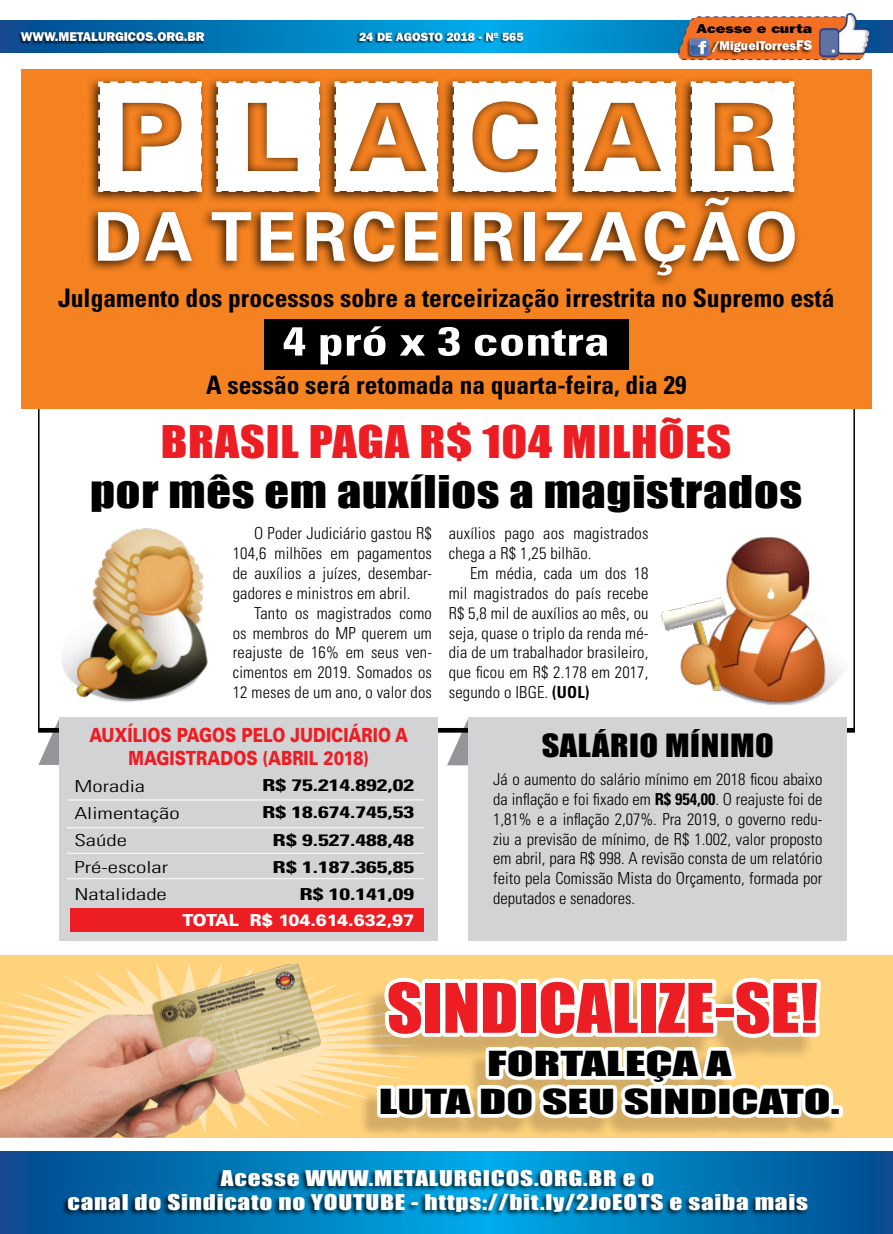
<style>
.page{position:relative;width:893px;height:1234px;background:#fff}
.page>*{position:absolute;margin:0;border:0;box-sizing:border-box;transform-origin:0 0}
.t1{font:900 94.5px "Univers";letter-spacing:.465em;color:#f58220}
.t2{font:700 67.2px "Univers";letter-spacing:.07em;color:#fff}
.t3{font:63.15px "Impact";color:#ed1d24;scale:1.1 1}
.t4{font:41.4px "Impact";letter-spacing:.015em;color:#000;scale:1.17 1}
.t5{font:41.4px "Impact";letter-spacing:.015em;color:#ed1d24;scale:1.17 1}
.t6{font:700 condensed 40.5px "Univers";color:#fff;scale:1.3 1}
.t7{font:31.65px/38px "Impact";color:#000;text-align:center;scale:1.56 1}
.t8{font:29.4px "Impact";letter-spacing:.015em;color:#000;scale:1.17 1}
.t9{font:700 condensed 25.5px "Univers";color:#000}
.t10{font:19.95px/23.9px "Impact";letter-spacing:.03em;color:#fff;text-align:center;scale:1.27 1}
.t11{font:900 19.5px/23.4px "Univers";color:#ed1d24;text-align:center;scale:.8 1}
.t12{font:300 condensed 16.5px/19.8px "Univers";letter-spacing:.01em;color:#000;text-align:justify}
.t13{font:700 condensed 16.5px/27px "Univers";color:#000;text-align:right;scale:1.46 1}
.t14{font:300 condensed 16.5px/27px "Univers";letter-spacing:.01em;color:#000;scale:1.4 1}
.t15{font:900 16.5px "Univers";color:#fff}
.t16{font:800 12.9px/17.4px "Franklin Gothic";color:#fff;text-align:right;scale:.95 1}
.t17{font:800 12.75px "Franklin Gothic";color:#fff}
.t18{font:800 12px "Franklin Gothic";color:#fff}
.s1{color:#000}
.s2{font-size:14.1px}
.s3{font-weight:700}
</style>
<div class="page">
<img style="left:661px;top:537px;width:182px;height:168px">
<svg style="left:766px;top:587px;width:9px;height:13px"></svg>
<svg style="left:447px;top:717px;width:22px;height:48px"></svg>
<svg style="left:38px;top:717px;width:22px;height:47px"></svg>
<div style="left:38px;top:727px;width:817px;height:5px;background:#000"></div>
<div style="left:60px;top:717px;width:378px;height:223px;background:#d1d3d4"></div>
<div style="left:469px;top:717px;width:378px;height:223px;background:#d1d3d4"></div>
<svg style="left:0;top:21px;width:893px;height:31px;background:#0180bf"></svg>
<div style="left:18px;top:31px;width:187px;height:13px;background:#000;opacity:.75"></div>
<svg style="left:676px;top:16px;width:186px;height:45px;background:#dc7a42"></svg>
<div style="left:708px;top:40px;width:104px;height:16px;background:#000;opacity:.75"></div>
<div style="left:686px;top:37px;width:24px;height:22px;background:#000;opacity:.75"></div>
<img style="left:689px;top:38px;width:20px;height:17px">
<img style="left:818px;top:13px;width:53px;height:45px">
<div style="left:356px;top:31px;width:168px;height:13px;background:#000;opacity:.75"></div>
<div style="left:0;top:955px;width:893px;height:182px;background:#ffd27c"></div>
<svg style="left:329px;top:983px;width:32px;height:126px"></svg>
<img style="left:0;top:963px;width:329px;height:174px">
<div style="left:361px;top:984px;width:454px;height:78px;background:#000;opacity:.18"></div>
<div style="left:358px;top:1050px;width:481px;height:88px;background:#000;opacity:.18"></div>
<svg style="left:373px;top:925px;width:466px;height:206px"></svg>
<div style="left:828px;top:1104px;width:15px;height:13px;border:8px solid #fff"></div>
<svg style="left:0;top:1151px;width:893px;height:82px;background:#0172b3"></svg>
<div style="left:61px;top:1168px;width:748px;height:49px;background:#000;opacity:.75"></div>
<div style="left:21px;top:69px;width:851px;height:339px;background:#f58220"></div>
<div style="left:86px;top:76px;width:122px;height:128px;background:#f07f1f"></div>
<div style="left:322px;top:76px;width:122px;height:128px;background:#f07f1f"></div>
<div style="left:560px;top:76px;width:122px;height:128px;background:#f07f1f"></div>
<div style="left:204px;top:76px;width:122px;height:128px;background:#f07f1f"></div>
<div style="left:441px;top:76px;width:121px;height:128px;background:#f07f1f"></div>
<div style="left:679px;top:76px;width:121px;height:128px;background:#f07f1f"></div>
<div style="left:87px;top:79px;width:191px;height:114px;background:#000;opacity:.75"></div>
<div style="left:207px;top:79px;width:188px;height:114px;background:#000;opacity:.75"></div>
<div style="left:325px;top:79px;width:197px;height:114px;background:#000;opacity:.75"></div>
<div style="left:442px;top:79px;width:195px;height:114px;background:#000;opacity:.75"></div>
<div style="left:559px;top:79px;width:198px;height:114px;background:#000;opacity:.75"></div>
<div style="left:680px;top:79px;width:191px;height:114px;background:#000;opacity:.75"></div>
<div style="left:86px;top:191px;width:715px;height:96px;background:#000;opacity:.75"></div>
<div style="left:264px;top:319px;width:365px;height:50px;background:#000"></div>
<img style="left:62px;top:528px;width:146px;height:175px">
<hr style="left:67px;top:799px;width:356px;height:1px;background:#fff">
<hr style="left:67px;top:827px;width:356px;height:1px;background:#fff">
<hr style="left:67px;top:852px;width:356px;height:1px;background:#fff">
<hr style="left:67px;top:878px;width:356px;height:1px;background:#fff">
<div style="left:70px;top:908px;width:353px;height:24px;background:#ed1d24"></div>
<p class="t17" style="left:21px;top:30px;width:185px">WWW.METALURGICOS.ORG.BR</p>
<p class="t16" style="left:696px;top:19px;width:123px"><span class="s1">Acesse e curta </span>/MiguelTorres<span class="s2">FS</span></p>
<p class="t18" style="left:359px;top:30px;width:166px">24 DE AGOSTO 2018 - Nº 565</p>
<h1 class="t1" style="left:116px;top:79px;width:663px">P LACAR</h1>
<h2 class="t2" style="left:94px;top:193px;width:705px">DA TERCEIRIZAÇÃO</h2>
<h3 class="t9" style="left:58px;top:282px;width:778px">Julgamento dos processos sobre a terceirização irrestrita no Supremo está</h3>
<h3 class="t6" style="left:282px;top:316px;width:253px">4 pró x 3 contra</h3>
<h3 class="t9" style="left:206px;top:369px;width:482px">A sessão será retomada na quarta-feira, dia 29</h3>
<h3 class="t5" style="left:161px;top:409px;width:489px">BRASIL PAGA R$ 104 MILHÕES</h3>
<h3 class="t4" style="left:90px;top:459px;width:610px">por mês em auxílios a magistrados</h3>
<p class="t12" style="left:233px;top:523px;width:201px;text-indent:21px">O Poder Judiciário gastou R$ 104,6 milhões em pagamentos de auxílios a juízes, desembar&shy;gadores e ministros em abril.</p>
<p class="t12" style="left:233px;top:602px;width:201px;text-indent:21px">Tanto os magistrados como os membros do MP querem um reajuste de 16% em seus ven&shy;cimentos em 2019. Somados os 12 meses de um ano, o valor dos</p>
<p class="t11" style="left:89px;top:722px;width:400px">AUXÍLIOS PAGOS PELO JUDICIÁRIO A<br>MAGISTRADOS (ABRIL 2018)</p>
<p class="t14" style="left:74px;top:771px;width:77px">Moradia<br>Alimentação<br>Saúde<br>Pré-escolar<br>Natalidade</p>
<p class="t13" style="left:262px;top:771px;width:106px">R$ 75.214.892,02<br>R$ 18.674.745,53<br>R$ 9.527.488,48<br>R$ 1.187.365,85<br>R$ 10.141,09</p>
<p class="t15" style="left:183px;top:909px;width:233px">TOTAL R$ 104.614.632,97</p>
<p class="t12" style="left:449px;top:523px;width:201px">auxílios pago aos magistrados chega a R$ 1,25 bilhão.</p>
<p class="t12" style="left:449px;top:563px;width:201px;text-indent:21px">Em média, cada um dos 18 mil magistrados do país recebe R$ 5,8 mil de auxílios ao mês, ou seja, quase o triplo da renda mé&shy;dia de um trabalhador brasileiro, que ficou em R$ 2.178 em 2017, segundo o IBGE. <span class="s3">(UOL)</span></p>
<h3 class="t8" style="left:542px;top:722px;width:200px">SALÁRIO MÍNIMO</h3>
<p class="t12" style="left:493px;top:769px;width:331px">Já o aumento do salário mínimo em 2018 ficou abaixo da inflação e foi fixado em <span class="s3">R$ 954,00</span>. O reajuste foi de 1,81% e a inflação 2,07%. Pra 2019, o governo redu&shy;ziu a previsão de mínimo, de R$ 1.002, valor proposto em abril, para R$ 998. A revisão consta de um relatório feito pela Comissão Mista do Orçamento, formada por deputados e senadores.</p>
<h3 class="t3" style="left:387px;top:958px;width:393px">SINDICALIZE-SE!</h3>
<h3 class="t7" style="left:379px;top:1043px;width:297px">FORTALEÇA A<br>LUTA DO SEU SINDICATO.</h3>
<p class="t10" style="left:68px;top:1164px;width:585px">Acesse WWW.METALURGICOS.ORG.BR e o<br>canal do Sindicato no YOUTUBE - https://bit.ly/2JoEOTS e saiba mais</p>
</div>
